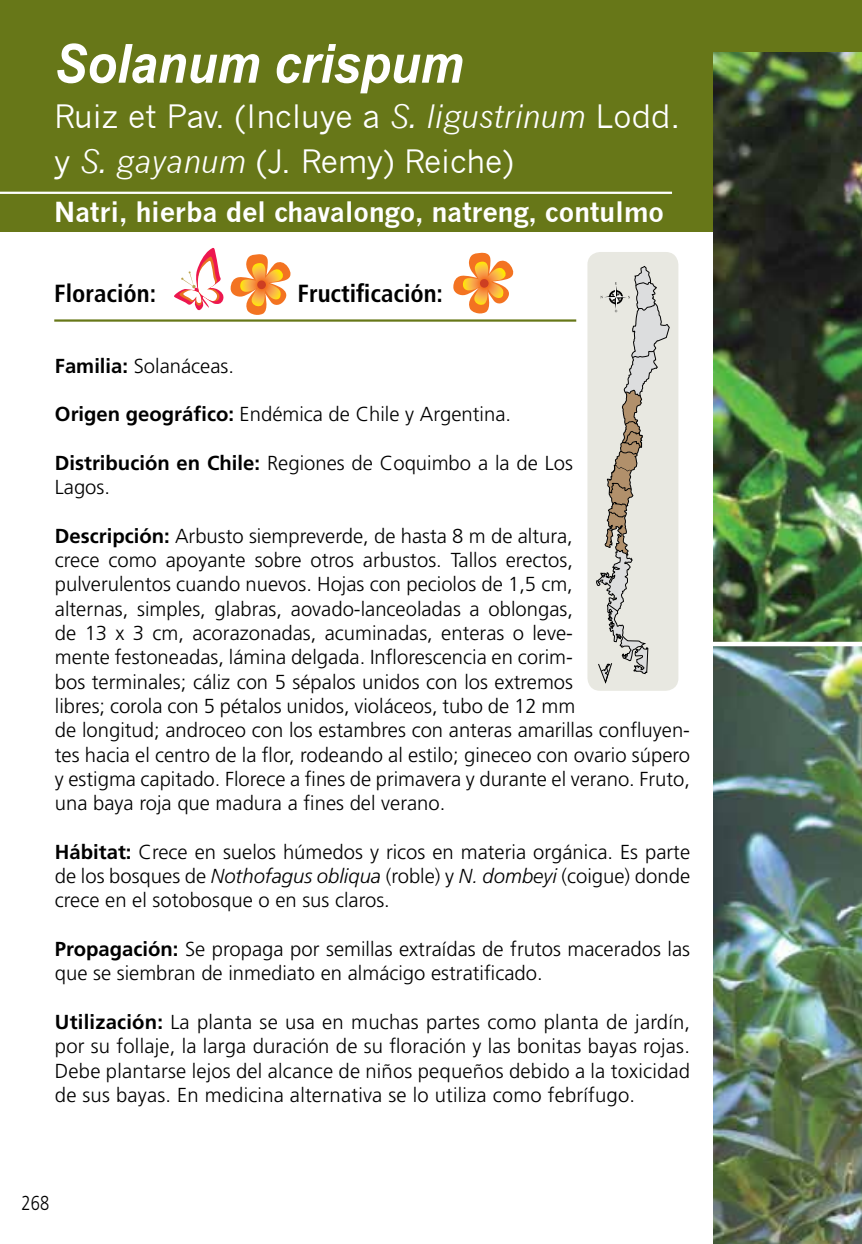
<style>
.page{position:relative;width:862px;height:1244px;background:#fff}
.page>*{position:absolute;margin:0;border:0;box-sizing:border-box;transform-origin:0 0}
.t1{font:italic 700 54px "Arial Narrow";color:#fff;scale:1.1 1}
.t2{font:31.5px/45px "News Gothic";color:#fff}
.t3{font:700 27px "News Gothic";letter-spacing:-.01em;color:#fff}
.t4{font:700 condensed 24.75px "Frutiger LT Std";color:#000}
.t5{font:300 20.25px/24.3px "Frutiger LT Std";color:#000}
.t6{font:300 20.25px "Frutiger LT Std";color:#000;scale:.81 1}
.s1{font-style:italic}
.s2{font-weight:700}
</style>
<div class="page">
<div style="left:0;top:0;width:713px;height:231px;background:#677718"></div>
<img style="left:713px;top:51px;width:148px;height:591px">
<div style="left:708px;top:0;width:153px;height:51px;background:#677718"></div>
<img style="left:713px;top:646px;width:148px;height:598px">
<div style="left:587px;top:252px;width:91px;height:439px;background:#e8e8e1;border-radius:13px"></div>
<svg style="left:596px;top:266px;width:73px;height:418px"></svg>
<hr style="left:0;top:192px;width:671px;height:2px;background:#fff">
<svg style="left:174px;top:248px;width:50px;height:63px"></svg>
<svg style="left:230px;top:254px;width:61px;height:61px"></svg>
<div style="left:257px;top:280px;width:9px;height:9px;background:#cd3e22;border-radius:50%"></div>
<svg style="left:453px;top:252px;width:61px;height:62px"></svg>
<div style="left:479px;top:279px;width:9px;height:9px;background:#cd3e22;border-radius:50%"></div>
<hr style="left:54px;top:319px;width:522px;height:3px;background:#677718">
<h1 class="t1" style="left:54px;top:23px;width:373px">Solanum crispum</h1>
<h2 class="t2" style="left:54px;top:94px;width:627px">Ruiz et Pav. (Incluye a <span class="s1">S. ligustrinum</span> Lodd. y <span class="s1">S. gayanum</span> (J. Remy) Reiche)</h2>
<h3 class="t3" style="left:54px;top:196px;width:610px">Natri, hierba del chavalongo, natreng, contulmo</h3>
<p class="t4" style="left:54px;top:278px;width:103px">Floración:</p>
<p class="t4" style="left:297px;top:278px;width:147px">Fructificación:</p>
<p class="t5" style="left:55px;top:354px;width:180px"><span class="s2">Familia:</span> Solanáceas.</p>
<p class="t5" style="left:55px;top:402px;width:457px"><span class="s2">Origen geográfico:</span> Endémica de Chile y Argentina.</p>
<p class="t5" style="left:55px;top:451px;width:519px"><span class="s2">Distribución en Chile:</span> Regiones de Coquimbo a la de Los<br>Lagos.</p>
<p class="t5" style="left:55px;top:524px;width:636px"><span class="s2">Descripción:</span> Arbusto siempreverde, de hasta 8 m de altura,<br>crece como apoyante sobre otros arbustos. Tallos erectos, pulverulentos cuando nuevos. Hojas con peciolos de 1,5 cm,<br>alternas, simples, glabras, aovado-lanceoladas a oblongas,<br>de 13 x 3 cm, acorazonadas, acuminadas, enteras o leve-<br>mente festoneadas, lámina delgada. Inflorescencia en corim-<br>bos terminales; cáliz con 5 sépalos unidos con los extremos<br>libres; corola con 5 pétalos unidos, violáceos, tubo de 12 mm<br>de longitud; androceo con los estambres con anteras amarillas confluyen&shy;tes hacia el centro de la flor, rodeando al estilo; gineceo con ovario súpero y estigma capitado. Florece a fines de primavera y durante el verano. Fruto, una baya roja que madura a fines del verano.</p>
<p class="t5" style="left:55px;top:840px;width:636px;text-align:justify"><span class="s2">Hábitat:</span> Crece en suelos húmedos y ricos en materia orgánica. Es parte de los bosques de <span class="s1">Nothofagus obliqua</span> (roble) y <span class="s1">N. dombeyi</span> (coigue) donde crece en el sotobosque o en sus claros.</p>
<p class="t5" style="left:55px;top:937px;width:636px"><span class="s2">Propagación:</span> Se propaga por semillas extraídas de frutos macerados las que se siembran de inmediato en almácigo estratificado.</p>
<p class="t5" style="left:55px;top:1010px;width:636px;text-align:justify"><span class="s2">Utilización:</span> La planta se usa en muchas partes como planta de jardín, por su follaje, la larga duración de su floración y las bonitas bayas rojas.<br>Debe plantarse lejos del alcance de niños pequeños debido a la toxicidad de sus bayas. En medicina alternativa se lo utiliza como febrífugo.</p>
<p class="t6" style="left:22px;top:1191px;width:35px">268</p>
</div>
